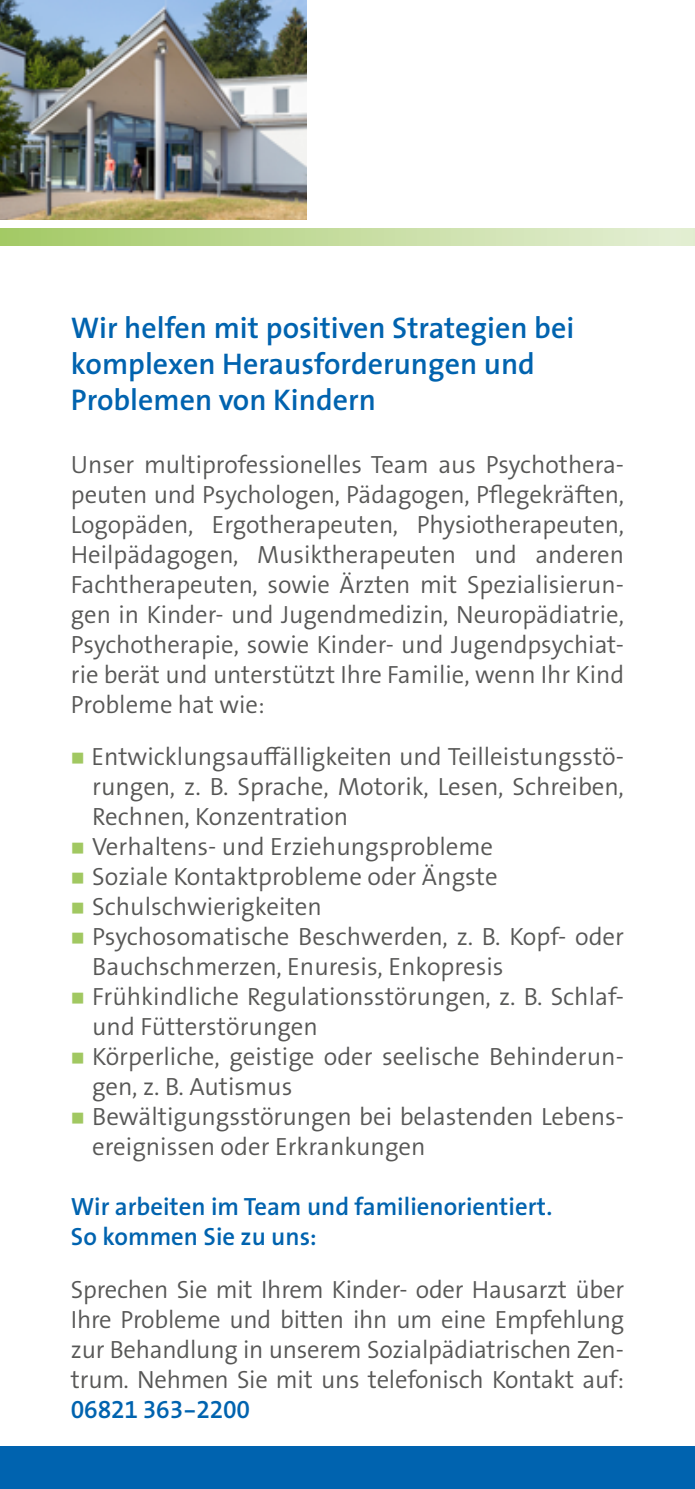
<style>
.page{position:relative;width:695px;height:1489px;background:#fff}
.page>*{position:absolute;margin:0;border:0;box-sizing:border-box;transform-origin:0 0}
.t1{font:600 30px/36px "The Sans";color:#0063af}
.t2{font:300 25px/30px "The Sans B W4";color:#575756}
.t3{font:600 25px/30px "The Sans";color:#0063af}
.t4{font:25px "The Sans Semi Bold Expert";letter-spacing:-.01em;color:#0063af}
.s1{color:#a1c861}
</style>
<div class="page">
<div style="left:0;top:1446px;width:694px;height:42px;background:#0063af"></div>
<div style="left:0;top:228px;width:694px;height:18px;background:linear-gradient(to right,#a4c966,#e6efd7)"></div>
<img style="left:0;top:0;width:306px;height:220px">
<p class="t1" style="left:71px;top:309px;width:504px">Wir helfen mit positiven Strategien bei komplexen Herausforderungen und<br>Problemen von Kindern</p>
<p class="t2" style="left:71px;top:449px;width:554px;text-align:justify">Unser multiprofessionelles Team aus Psychothera&shy;peuten und Psychologen, Pädagogen, Pflegekräften, Logopäden, Ergotherapeuten, Physiotherapeuten, Heilpädagogen, Musiktherapeuten und anderen Fachtherapeuten, sowie Ärzten mit Spezialisierun&shy;gen in Kinder- und Jugendmedizin, Neuropädiatrie, Psychotherapie, sowie Kinder- und Jugendpsychiat&shy;rie berät und unterstützt Ihre Familie, wenn Ihr Kind Probleme hat wie:</p>
<p class="t2" style="left:92px;top:741px;width:533px;text-align:justify;text-indent:-21px"><span class="s1">■</span> Entwicklungsauffälligkeiten und Teilleistungsstö&shy;rungen, z. B. Sprache, Motorik, Lesen, Schreiben, Rechnen, Konzentration</p>
<p class="t2" style="left:71px;top:831px;width:424px"><span class="s1">■</span> Verhaltens- und Erziehungsprobleme</p>
<p class="t2" style="left:71px;top:861px;width:428px"><span class="s1">■</span> Soziale Kontaktprobleme oder Ängste</p>
<p class="t2" style="left:71px;top:891px;width:252px"><span class="s1">■</span> Schulschwierigkeiten</p>
<p class="t2" style="left:92px;top:921px;width:533px;text-indent:-21px"><span class="s1">■</span> Psychosomatische Beschwerden, z. B. Kopf- oder<br>Bauchschmerzen, Enuresis, Enkopresis</p>
<p class="t2" style="left:92px;top:981px;width:533px;text-indent:-21px"><span class="s1">■</span> Frühkindliche Regulationsstörungen, z. B. Schlaf&shy;und Fütterstörungen</p>
<p class="t2" style="left:92px;top:1041px;width:533px;text-indent:-21px"><span class="s1">■</span> Körperliche, geistige oder seelische Behinderun&shy;gen, z. B. Autismus</p>
<p class="t2" style="left:92px;top:1101px;width:533px;text-indent:-21px"><span class="s1">■</span> Bewältigungsstörungen bei belastenden Lebens&shy;ereignissen oder Erkrankungen</p>
<p class="t3" style="left:71px;top:1191px;width:483px">Wir arbeiten im Team und familienorientiert.<br>So kommen Sie zu uns:</p>
<p class="t2" style="left:71px;top:1274px;width:554px;text-align:justify">Sprechen Sie mit Ihrem Kinder- oder Hausarzt über Ihre Probleme und bitten ihn um eine Empfehlung zur Behandlung in unserem Sozialpädiatrischen Zen&shy;trum. Nehmen Sie mit uns telefonisch Kontakt auf:</p>
<p class="t4" style="left:71px;top:1388px;width:181px">06821 363-2200</p>
</div>
